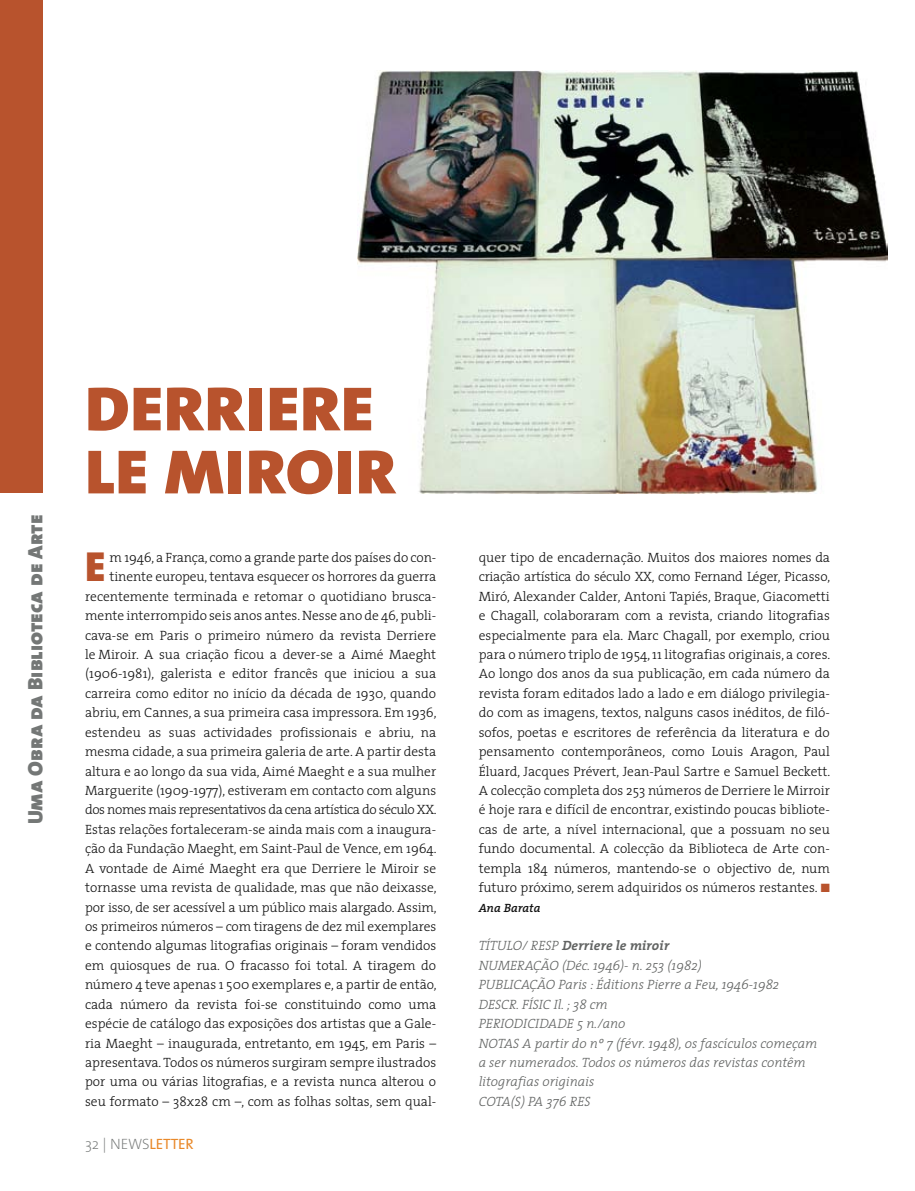
<style>
.page{position:relative;width:915px;height:1191px;background:#fff}
.page>*{position:absolute;margin:0;border:0;box-sizing:border-box;transform-origin:0 0}
.t1{font:63px "The Sans Black Caps";letter-spacing:.03em;color:#b8532d;scale:1.08 1}
.t2{font:42.3px "The Sans Black Caps";color:#b8532d}
.t3{font:21px "The Sans Black Caps";color:#747776}
.t4{font:200 15px "The Sans";letter-spacing:-.005em;color:#747776}
.t5{font:300 13.5px/19.4px "The Serif";color:#121212;text-align:right}
.t6{font:italic 300 13.5px/19.4px "The Serif";color:#616362}
.t7{font:italic 600 12px "The Serif";letter-spacing:-.005em;color:#121212}
.s1{color:#b8532d}
.s2{font-weight:700}
.s3{font-weight:400;color:#e9892a}
</style>
<div class="page">
<img style="left:357px;top:70px;width:530px;height:423px">
<div style="left:0;top:0;width:43px;height:493px;background:#b8532d"></div>
<h3 class="t3" style="left:18px;top:824px;width:311px;rotate:-90deg">UMA OBRA DA BIBLIOTECA DE ARTE</h3>
<h1 class="t1" style="left:85px;top:356px;width:38px">DERR</h1>
<h1 class="t1" style="left:245px;top:356px;width:52px">IERE</h1>
<h1 class="t1" style="left:85px;top:419px;width:33px">LEM</h1>
<h1 class="t1" style="left:224px;top:419px;width:157px">IROIR</h1>
<p class="t5" style="left:85px;top:547px;width:353px">m 1946, a França, como a grande parte dos países do con&shy;tinente europeu, tentava esquecer os horrores da guerra recentemente terminada e retomar o quotidiano brusca‑ mente interrompido seis anos antes. Nesse ano de 46, publi&shy;cava-se em Paris o primeiro número da revista Derriere le Miroir. A sua criação ficou a dever-se a Aimé Maeght (1906- ‑1981), galerista e editor francês que iniciou a sua carreira como editor no início da década de 1930, quando abriu, em Cannes, a sua primeira casa impressora. Em 1936, estendeu as suas actividades profissionais e abriu, na mesma cidade, a sua primeira galeria de arte. A partir desta altura e ao longo da sua vida, Aimé Maeght e a sua mulher Marguerite (1909-1977), estiveram em contacto com alguns dos nomes mais representativos da cena artística do século XX.<br>Estas relações fortaleceram-se ainda mais com a inaugura‑ ção da Fundação Maeght, em Saint-Paul de Vence, em 1964.<br>A vontade de Aimé Maeght era que Derriere le Miroir se tor-nasse uma revista de qualidade, mas que não deixasse, por isso, de ser acessível a um público mais alargado. Assim, os primeiros números – com tiragens de dez mil exem-plares e contendo algumas litografias originais – foram vendidos em quiosques de rua. O fracasso foi total. A tiragem do número 4 teve apenas 1 500 exemplares e, a partir de então, cada número da revista foi-se constituindo como uma espécie de catálogo das exposições dos artistas que a Gale‑ ria Maeght – inaugurada, entretanto, em 1945, em Paris – apresentava. Todos os números surgiram sempre ilustrados por uma ou várias litografias, e a revista nunca alterou o seu formato – 38x28 cm –, com as folhas soltas, sem qual‑</p>
<p class="t5" style="left:478px;top:547px;width:353px;text-align:justify">quer tipo de encadernação. Muitos dos maiores nomes da criação artística do século XX, como Fernand Léger, Picasso, Miró, Alexander Calder, Antoni Tapiés, Braque, Giacometti e Chagall, colaboraram com a revista, criando lito-grafias especialmente para ela. Marc Chagall, por exemplo, criou para o número triplo de 1954, 11 litografias originais, a cores.<br>Ao longo dos anos da sua publicação, em cada número da revista foram editados lado a lado e em diálogo privilegia‑ do com as imagens, textos, nalguns casos iné-ditos, de filó‑ sofos, poetas e escritores de referência da litera-tura e do pensamento contemporâneos, como Louis Aragon, Paul Éluard, Jacques Prévert, Jean-Paul Sartre e Samuel Beckett.<br>A colecção completa dos 253 números de Derriere le Mirroir é hoje rara e difícil de encontrar, existindo poucas bibliote‑ cas de arte, a nível internacional, que a possuam no seu fundo documental. A colecção da Biblioteca de Arte con‑ templa 184 números, mantendo-se o objectivo de, num futuro próximo, serem adquiridos os números restantes. <span class="s1">■</span></p>
<h2 class="t2" style="left:85px;top:531px;width:22px">E</h2>
<p class="t7" style="left:478px;top:897px;width:63px">Ana Barata</p>
<p class="t6" style="left:478px;top:935px;width:340px">TÍTULO/ RESP <span class="s2">Derriere le miroir<br></span>NUMERAÇÃO (Déc. 1946)- n. 253 (1982)<br>PUBLICAÇÃO Paris : Éditions Pierre a Feu, 1946-1982<br>DESCR. FÍSIC Il. ; 38 cm<br>PERIODICIDADE 5 n./ano<br>NOTAS A partir do nº 7 (févr. 1948), os fascículos começam a ser numerados. Todos os números das revistas contêm litografias originais<br>COTA(S) PA 376 RES</p>
<p class="t4" style="left:85px;top:1131px;width:110px">32 | NEWS<span class="s3">LETTER</span></p>
</div>
